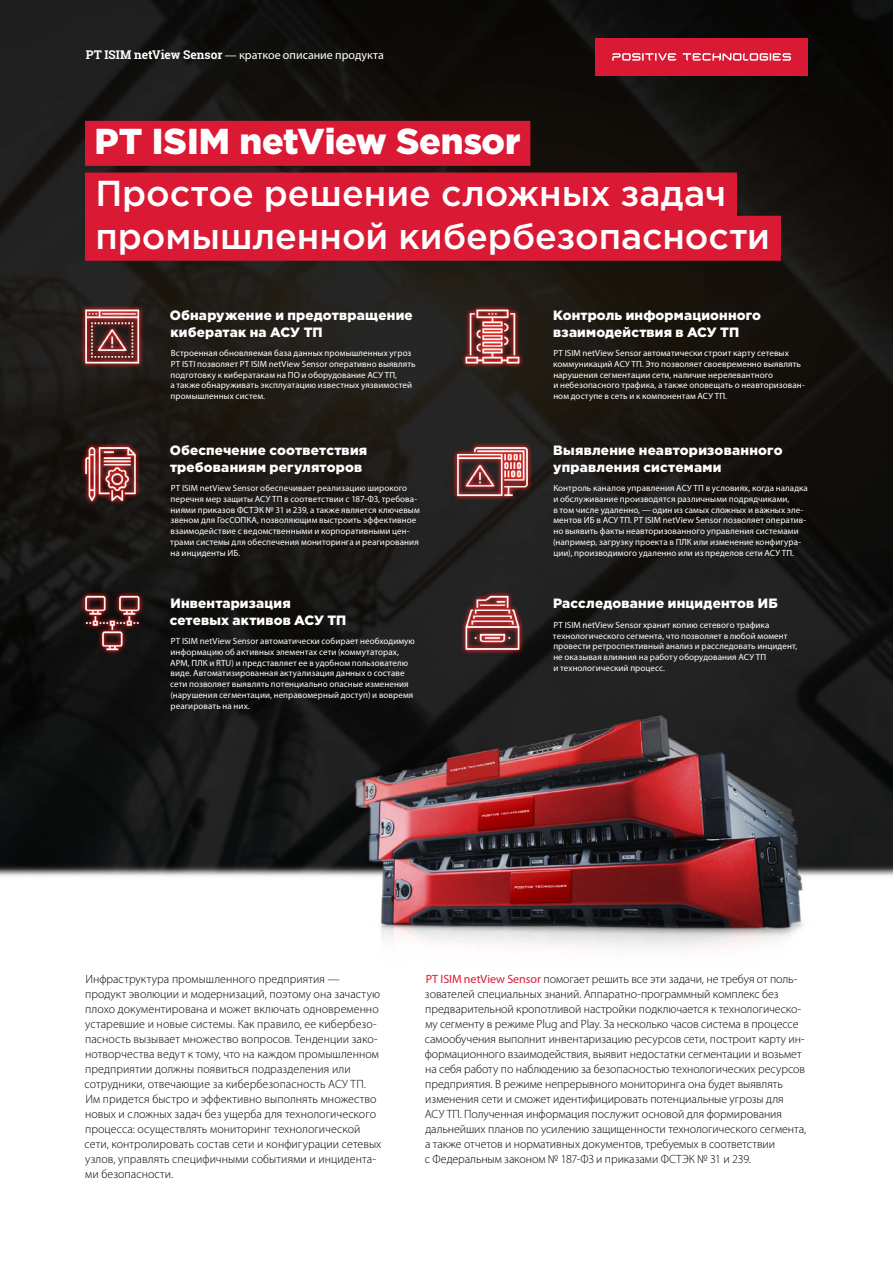
<style>
.page{position:relative;width:893px;height:1263px;background:#fff}
.page>*{position:absolute;margin:0;border:0;box-sizing:border-box;transform-origin:0 0}
.t1{font:500 36px/43.2px "Gotham Pro";color:#fff}
.t2{font:900 36px "Gotham Pro";letter-spacing:-.005em;color:#fff}
.t3{font:900 13.5px/16.2px "Gotham Pro";letter-spacing:.015em;color:#fff}
.t4{font:300 12px/15px "Myriad Pro";color:#000}
.t5{font:12px "Myriad Pro";color:#fff}
.t6{font:9px/10.8px "Myriad Pro";letter-spacing:.01em;color:#fff}
.s1{font-family:"Roboto Slab";font-weight:700}
.s2{font-weight:400;color:#da1a35}
</style>
<div class="page">
<img style="left:0;top:0;width:893px;height:949px">
<div style="left:595px;top:38px;width:213px;height:38px;background:#da1a35"></div>
<svg style="left:612px;top:53px;width:179px;height:8px"></svg>
<div style="left:85px;top:121px;width:445px;height:45px;background:#da1a35"></div>
<div style="left:85px;top:173px;width:652px;height:45px;background:#da1a35"></div>
<div style="left:85px;top:216px;width:696px;height:45px;background:#da1a35"></div>
<h3 class="t5" style="left:86px;top:49px;width:300px"><span class="s1">PT ISIM netView Sensor</span> — краткое описание продукта</h3>
<h1 class="t2" style="left:95px;top:120px;width:427px">PT ISIM netView Sensor</h1>
<h1 class="t1" style="left:95px;top:170px;width:676px">Простое решение сложных задач промышленной кибербезопасности</h1>
<h2 class="t3" style="left:170px;top:307px;width:244px">Обнаружение и предотвращение кибератак на АСУ ТП</h2>
<p class="t6" style="left:170px;top:348px;width:247px">Встроенная обновляемая база данных промышленных угроз PT ISTI позволяет PT ISIM netView Sensor оперативно выявлять подготовку к кибератакам на ПО и оборудование АСУ ТП,<br>а также обнаруживать эксплуатацию известных уязвимостей промышленных систем.</p>
<h2 class="t3" style="left:170px;top:442px;width:199px">Обеспечение соответствия требованиям регуляторов</h2>
<p class="t6" style="left:170px;top:483px;width:251px">PT ISIM netView Sensor обеспечивает реализацию широкого перечня мер защиты АСУ ТП в соответствии с 187-ФЗ, требова&shy;ниями приказов ФСТЭК № 31 и 239, а также является ключевым звеном для ГосСОПКА, позволяющим выстроить эффективное взаимодействие с ведомственными и корпоративными цен&shy;трами системы для обеспечения мониторинга и реагирования на инциденты ИБ.</p>
<h2 class="t3" style="left:170px;top:595px;width:178px">Инвентаризация сетевых активов АСУ ТП</h2>
<p class="t6" style="left:170px;top:636px;width:246px">PT ISIM netView Sensor автоматически собирает необходимую информацию об активных элементах сети (коммутаторах, АРМ, ПЛК и RTU) и представляет ее в удобном пользователю виде. Автоматизированная актуализация данных о составе сети позволяет выявлять потенциально опасные изменения (нарушения сегментации, неправомерный доступ) и вовремя реагировать на них.</p>
<h2 class="t3" style="left:553px;top:307px;width:209px">Контроль информационного взаимодействия в АСУ ТП</h2>
<p class="t6" style="left:553px;top:348px;width:253px">PT ISIM netView Sensor автоматически строит карту сетевых коммуникаций АСУ ТП. Это позволяет своевременно выявлять нарушения сегментации сети, наличие нерелевантного<br>и небезопасного трафика, а также оповещать о неавторизован&shy;ном доступе в сеть и к компонентам АСУ ТП.</p>
<h2 class="t3" style="left:553px;top:442px;width:231px">Выявление неавторизованного управления системами</h2>
<p class="t6" style="left:553px;top:483px;width:256px">Контроль каналов управления АСУ ТП в условиях, когда наладка и обслуживание производятся различными подрядчиками,<br>в том числе удаленно, — один из самых сложных и важных эле&shy;ментов ИБ в АСУ ТП. PT ISIM netView Sensor позволяет оператив&shy;но выявить факты неавторизованного управления системами (например, загрузку проекта в ПЛК или изменение конфигура&shy;ции), производимого удаленно или из пределов сети АСУ ТП.</p>
<h2 class="t3" style="left:553px;top:595px;width:226px">Расследование инцидентов ИБ</h2>
<p class="t6" style="left:553px;top:619px;width:246px">PT ISIM netView Sensor хранит копию сетевого трафика технологического сегмента, что позволяет в любой момент провести ретроспективный анализ и расследовать инцидент, не оказывая влияния на работу оборудования АСУ ТП<br>и технологический процесс.</p>
<p class="t4" style="left:85px;top:972px;width:298px">Инфраструктура промышленного предприятия — продукт эволюции и модернизаций, поэтому она зачастую плохо документирована и может включать одновременно устаревшие и новые системы. Как правило, ее кибербезо&shy;пасность вызывает множество вопросов. Тенденции зако&shy;нотворчества ведут к тому, что на каждом промышленном предприятии должны появиться подразделения или сотрудники, отвечающие за кибербезопасность АСУ ТП.<br>Им придется быстро и эффективно выполнять множество новых и сложных задач без ущерба для технологического процесса: осуществлять мониторинг технологической сети, контролировать состав сети и конфигурации сетевых узлов, управлять специфичными событиями и инцидента&shy;ми безопасности.</p>
<p class="t4" style="left:425px;top:972px;width:383px"><span class="s2">PT ISIM netView Sensor</span> помогает решить все эти задачи, не требуя от поль&shy;зователей специальных знаний. Аппаратно-программный комплекс без предварительной кропотливой настройки подключается к технологическо&shy;му сегменту в режиме Plug and Play. За несколько часов система в процессе самообучения выполнит инвентаризацию ресурсов сети, построит карту ин&shy;формационного взаимодействия, выявит недостатки сегментации и возьмет на себя работу по наблюдению за безопасностью технологических ресурсов предприятия. В режиме непрерывного мониторинга она будет выявлять изменения сети и сможет идентифицировать потенциальные угрозы для<br>АСУ ТП. Полученная информация послужит основой для формирования дальнейших планов по усилению защищенности технологического сегмента, а также отчетов и нормативных документов, требуемых в соответствии<br>с Федеральным законом № 187-ФЗ и приказами ФСТЭК № 31 и 239.</p>
</div>
